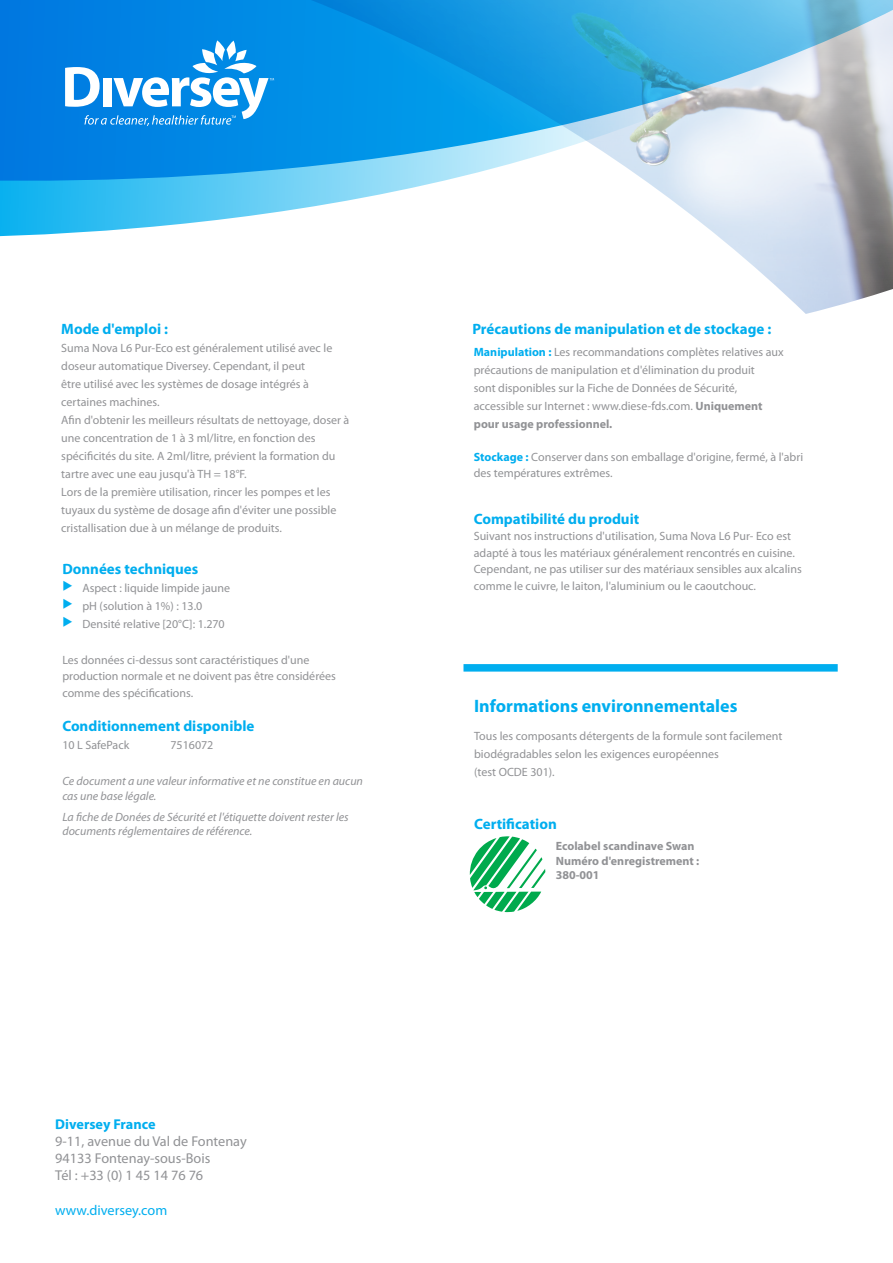
<style>
.page{position:relative;width:893px;height:1263px;background:#fff}
.page>*{position:absolute;margin:0;border:0;box-sizing:border-box;transform-origin:0 0}
.t1{font:700 18px "Myriad Pro";color:#00aeef}
.t2{font:700 15px "Myriad Pro";color:#00aeef}
.t3{font:14.25px/17.1px "Myriad Pro";color:#919295}
.t4{font:14.25px "Myriad Pro";color:#00aeef}
.t5{font:700 14.25px "Myriad Pro";color:#00aeef}
.t6{font:12px/18px "Myriad Pro";color:#919295}
.t7{font:italic 12px/14.4px "Myriad Pro";color:#919295}
.t8{font:700 12px/14.4px "Myriad Pro";color:#919295}
.s1{color:#00aeef}
.s2{font-weight:700;color:#00aeef}
.s3{font-weight:700}
</style>
<div class="page">
<img style="left:722px;top:239px;width:171px;height:75px">
<svg style="left:0;top:0;width:893px;height:239px"></svg>
<svg style="left:65px;top:40px;width:209px;height:86px"></svg>
<div style="left:463px;top:664px;width:375px;height:8px;background:#00aeef"></div>
<svg style="left:470px;top:836px;width:75px;height:76px"></svg>
<p class="t2" style="left:61px;top:320px;width:108px">Mode d'emploi :</p>
<p class="t6" style="left:61px;top:339px;width:290px">Suma Nova L6 Pur-Eco est généralement utilisé avec le doseur automatique Diversey. Cependant, il peut<br>être utilisé avec les systèmes de dosage intégrés à certaines machines.<br>Afin d'obtenir les meilleurs résultats de nettoyage, doser à une concentration de 1 à 3 ml/litre, en fonction des spécificités du site. A 2ml/litre, prévient la formation du tartre avec une eau jusqu'à TH = 18°F.<br>Lors de la première utilisation, rincer les pompes et les tuyaux du système de dosage afin d'éviter une possible cristallisation due à un mélange de produits.</p>
<p class="t2" style="left:62px;top:559px;width:137px">Données techniques</p>
<p class="t6" style="left:62px;top:578px;width:169px"><span class="s1">◆</span> Aspect : liquide limpide jaune</p>
<p class="t6" style="left:62px;top:596px;width:141px"><span class="s1">◆</span> pH (solution à 1%) : 13.0</p>
<p class="t6" style="left:62px;top:614px;width:164px"><span class="s1">◆</span> Densité relative [20°C]: 1.270</p>
<p class="t6" style="left:62px;top:651px;width:275px;line-height:16.5px">Les données ci-dessus sont caractéristiques d'une production normale et ne doivent pas être considérées comme des spécifications.</p>
<p class="t2" style="left:62px;top:716px;width:194px">Conditionnement disponible</p>
<p class="t6" style="left:62px;top:736px;width:69px">10 L SafePack</p>
<p class="t6" style="left:170px;top:736px;width:45px">7516072</p>
<p class="t7" style="left:62px;top:774px;width:302px">Ce document a une valeur informative et ne constitue en aucun cas une base légale.</p>
<p class="t7" style="left:62px;top:809px;width:288px">La fiche de Donées de Sécurité et l'étiquette doivent rester les documents réglementaires de référence.</p>
<p class="t5" style="left:55px;top:1115px;width:102px">Diversey France</p>
<p class="t3" style="left:55px;top:1133px;width:193px">9-11, avenue du Val de Fontenay<br>94133 Fontenay-sous-Bois<br>Tél : +33 (0) 1 45 14 76 76</p>
<p class="t4" style="left:55px;top:1201px;width:113px">www.diversey.com</p>
<p class="t2" style="left:472px;top:320px;width:301px">Précautions de manipulation et de stockage :</p>
<p class="t6" style="left:474px;top:342px;width:311px"><span class="s2">Manipulation :</span> Les recommandations complètes relatives aux précautions de manipulation et d'élimination du produit<br>sont disponibles sur la Fiche de Données de Sécurité, accessible sur Internet : www.diese-fds.com. <span class="s3">Uniquement pour usage professionnel.</span></p>
<p class="t6" style="left:474px;top:448px;width:331px;line-height:16.5px"><span class="s2">Stockage :</span> Conserver dans son emballage d'origine, fermé, à l'abri des températures extrêmes.</p>
<p class="t2" style="left:474px;top:509px;width:167px">Compatibilité du produit</p>
<p class="t6" style="left:474px;top:528px;width:329px;line-height:16.5px">Suivant nos instructions d'utilisation, Suma Nova L6 Pur- Eco est adapté à tous les matériaux généralement rencontrés en cuisine.<br>Cependant, ne pas utiliser sur des matériaux sensibles aux alcalins comme le cuivre, le laiton, l'aluminium ou le caoutchouc.</p>
<h1 class="t1" style="left:474px;top:694px;width:265px">Informations environnementales</h1>
<p class="t6" style="left:474px;top:727px;width:310px">Tous les composants détergents de la formule sont facilement biodégradables selon les exigences européennes<br>(test OCDE 301).</p>
<p class="t2" style="left:474px;top:814px;width:84px">Certification</p>
<p class="t8" style="left:556px;top:839px;width:145px">Ecolabel scandinave Swan<br>Numéro d'enregistrement :<br>380-001</p>
</div>
